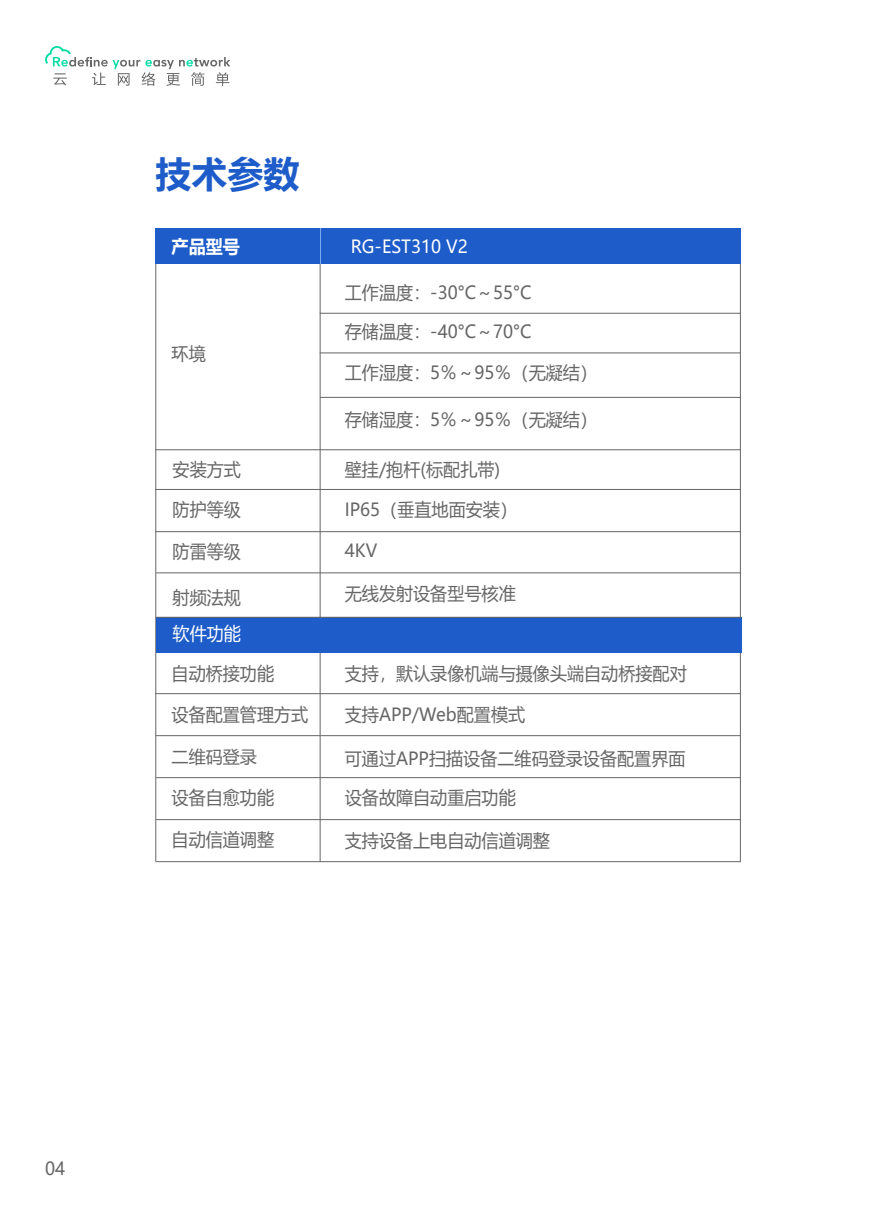
<style>
.page{position:relative;width:893px;height:1212px;background:#fff}
.page>*{position:absolute;margin:0;border:0;box-sizing:border-box;transform-origin:0 0}
.t1{font:700 36px "Microsoft Ya Hei";color:#1d5cc9}
.t2{font:18px/38.7px "Microsoft Ya Hei";color:#666;scale:.95 1}
.t3{font:18px "Microsoft Ya Hei";color:#fff;scale:.95 1}
.t4{font:700 18px "Microsoft Ya Hei";color:#fff;scale:.95 1}
.t5{font:17.25px "Microsoft Ya Hei";color:#666}
</style>
<div class="page">
<svg style="left:45px;top:46px;width:185px;height:40px"></svg>
<hr style="left:740px;top:263px;width:1px;height:599px;background:#666">
<hr style="left:320px;top:263px;width:1px;height:354px;background:#666">
<hr style="left:320px;top:652px;width:1px;height:210px;background:#666">
<hr style="left:155px;top:263px;width:1px;height:598px;background:#666">
<div style="left:155px;top:228px;width:586px;height:35px;background:#1d5cc9"></div>
<div style="left:156px;top:617px;width:585px;height:35px;background:#1d5cc9"></div>
<hr style="left:320px;top:313px;width:421px;height:1px;background:#666">
<hr style="left:320px;top:352px;width:421px;height:1px;background:#666">
<hr style="left:320px;top:397px;width:421px;height:1px;background:#666">
<hr style="left:155px;top:449px;width:585px;height:1px;background:#666">
<hr style="left:155px;top:489px;width:585px;height:1px;background:#666">
<hr style="left:155px;top:531px;width:585px;height:1px;background:#666">
<hr style="left:156px;top:572px;width:585px;height:1px;background:#666">
<hr style="left:320px;top:228px;width:1px;height:35px;background:#7babef">
<hr style="left:156px;top:617px;width:585px;height:1px;background:#666">
<hr style="left:155px;top:693px;width:585px;height:1px;background:#666">
<hr style="left:156px;top:735px;width:585px;height:1px;background:#666">
<hr style="left:156px;top:777px;width:584px;height:1px;background:#666">
<hr style="left:156px;top:819px;width:585px;height:1px;background:#666">
<hr style="left:156px;top:861px;width:585px;height:1px;background:#666">
<h1 class="t1" style="left:155px;top:149px;width:146px">技术参数</h1>
<p class="t4" style="left:172px;top:234px;width:73px">产品型号</p>
<p class="t3" style="left:351px;top:234px;width:124px">RG-EST310 V2</p>
<p class="t2" style="left:345px;top:272px;width:198px">工作温度：-30°C～55°C存储温度：-40°C～70°C</p>
<p class="t2" style="left:345px;top:353px;width:267px">工作湿度：5％～95％（无凝结）</p>
<p class="t2" style="left:345px;top:399px;width:267px">存储湿度：5％～95％（无凝结）</p>
<p class="t2" style="left:172px;top:334px;width:38px">环境</p>
<p class="t2" style="left:173px;top:450px;width:73px">安装方式</p>
<p class="t2" style="left:173px;top:489px;width:73px">防护等级</p>
<p class="t2" style="left:345px;top:450px;width:165px">壁挂/抱杆(标配扎带)</p>
<p class="t2" style="left:345px;top:489px;width:183px">IP65（垂直地面安装）</p>
<p class="t2" style="left:173px;top:532px;width:73px">防雷等级</p>
<p class="t2" style="left:173px;top:577px;width:73px">射频法规</p>
<p class="t2" style="left:345px;top:531px;width:36px">4KV</p>
<p class="t2" style="left:345px;top:574px;width:182px">无线发射设备型号核准</p>
<p class="t3" style="left:173px;top:621px;width:73px">软件功能</p>
<p class="t2" style="left:172px;top:654px;width:109px">自动桥接功能</p>
<p class="t2" style="left:345px;top:654px;width:361px">支持，默认录像机端与摄像头端自动桥接配对</p>
<p class="t2" style="left:172px;top:695px;width:146px">设备配置管理方式</p>
<p class="t5" style="left:172px;top:745px;width:87px">二维码登录</p>
<p class="t2" style="left:345px;top:695px;width:191px">支持APP/Web配置模式</p>
<p class="t2" style="left:345px;top:739px;width:360px">可通过APP扫描设备二维码登录设备配置界面设备故障自动重启功能</p>
<p class="t2" style="left:172px;top:778px;width:109px">设备自愈功能</p>
<p class="t2" style="left:172px;top:820px;width:109px">自动信道调整</p>
<p class="t2" style="left:345px;top:821px;width:217px">支持设备上电自动信道调整</p>
<p class="t2" style="left:45px;top:1148px;width:23px">04</p>
</div>
